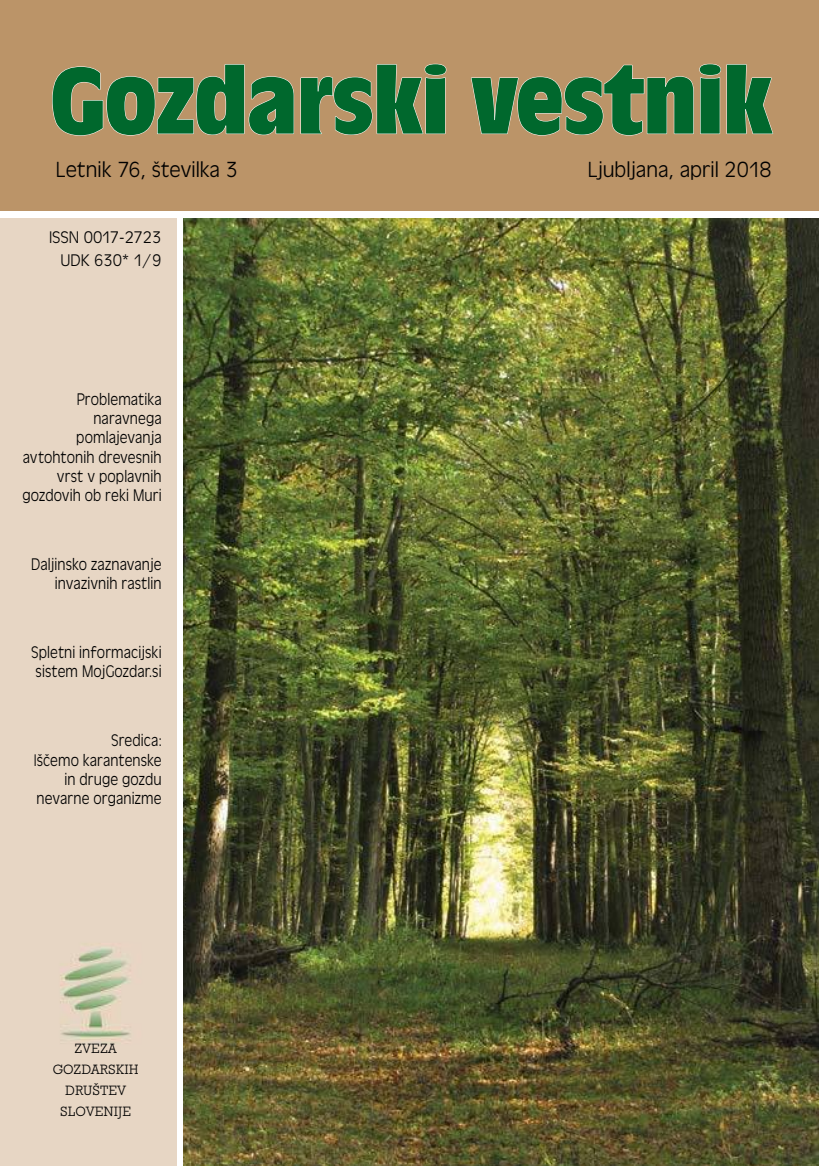
<style>
.page{position:relative;width:819px;height:1166px;background:#fff}
.page>*{position:absolute;margin:0;border:0;box-sizing:border-box;transform-origin:0 0}
.t1{font:700 condensed 98px "Antique Oli TEE";letter-spacing:-.025em;color:#00682d;scale:1.29 1}
.t2{font:22.75px "Antique Oli TEE Ligh";color:#000}
.t3{font:17.5px/19.2px "Antique Oli TEE Ligh";letter-spacing:.005em;color:#000;text-align:right;scale:.9 1}
.t4{font:17.5px/22.8px "Antique Oli TEE Ligh";letter-spacing:.005em;color:#000;text-align:right}
.t5{font:14px/21px "Roctus TEE Ligh";color:#000;text-align:center}
</style>
<div class="page">
<div style="left:0;top:219px;width:176px;height:947px;background:#e7d6c4"></div>
<div style="left:0;top:0;width:819px;height:211px;background:#bb9468"></div>
<svg style="left:52px;top:64px;width:242px;height:72px"></svg>
<svg style="left:300px;top:63px;width:147px;height:72px"></svg>
<svg style="left:471px;top:63px;width:302px;height:73px"></svg>
<img style="left:184px;top:219px;width:635px;height:947px">
<h1 class="t1" style="left:50px;top:50px;width:562px">Gozdarski vestnik</h1>
<h2 class="t2" style="left:56px;top:158px;width:183px">Letnik 76, številka 3</h2>
<h2 class="t2" style="left:587px;top:158px;width:185px">Ljubljana, april 2018</h2>
<p class="t4" style="left:49px;top:226px;width:114px">ISSN 0017-2723<br>UDK 630* 1/9</p>
<p class="t3" style="left:22px;top:390px;width:156px">Problematika naravnega pomlajevanja avtohtonih drevesnih vrst v poplavnih gozdovih ob reki Muri</p>
<p class="t3" style="left:31px;top:555px;width:146px">Daljinsko zaznavanje invazivnih rastlin</p>
<p class="t3" style="left:31px;top:643px;width:146px;text-align:left">Spletni informacijski sistem MojGozdar.si</p>
<p class="t3" style="left:34px;top:731px;width:144px">Sredica:<br>Iščemo karantenske in druge gozdu nevarne organizme</p>
<p class="t5" style="left:53px;top:1038px;width:87px">ZVEZA<br>GOZDARSKIH<br>DRUŠTEV<br>SLOVENIJE</p>
</div>
